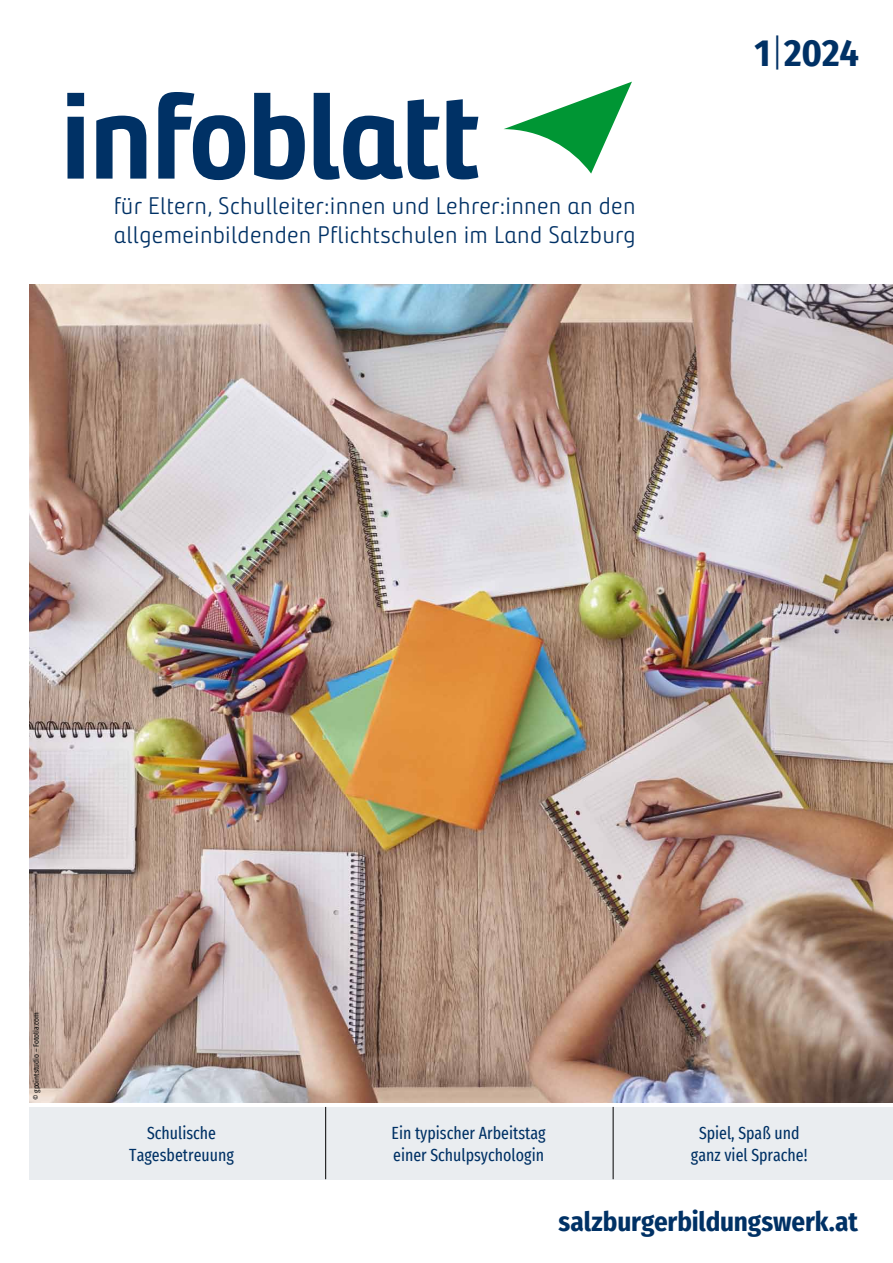
<style>
.page{position:relative;width:893px;height:1263px;background:#fff}
.page>*{position:absolute;margin:0;border:0;box-sizing:border-box;transform-origin:0 0}
.t1{font:123px "Bunday Clean Bold Up";letter-spacing:-.03em;color:#003165}
.t2{font:700 37.95px "Fira Sans Condensed";color:#003165}
.t3{font:700 27px "Fira Sans Condensed";letter-spacing:-.005em;color:#003165}
.t4{font:24px/28.8px "Bunday Clean Se Ligh Up";letter-spacing:.01em;color:#003165}
.t5{font:extra-condensed 17.25px/22.5px "Fira Sans";color:#003165;text-align:center}
.t6{font:7.5px "Fira Sans Condensed";letter-spacing:-.005em;color:#000}
.s1{font-weight:300}
</style>
<div class="page">
<img style="left:30px;top:284px;width:863px;height:819px">
<svg style="left:504px;top:82px;width:128px;height:92px"></svg>
<div style="left:30px;top:1107px;width:863px;height:72px;background:#eaedf0"></div>
<hr style="left:325px;top:1107px;width:1px;height:72px;background:#000">
<hr style="left:613px;top:1107px;width:1px;height:72px;background:#000">
<h1 class="t1" style="left:60px;top:55px;width:423px">infoblatt</h1>
<h3 class="t4" style="left:114px;top:191px;width:523px">für Eltern, Schulleiter:innen und Lehrer:innen an den allgemeinbildenden Pflichtschulen im Land Salzburg</h3>
<h2 class="t2" style="left:755px;top:21px;width:106px">1<span class="s1">|</span>2024</h2>
<p class="t6" style="left:30px;top:1100px;width:90px;rotate:-90deg">© gpointstudio – Fotolia.com</p>
<p class="t5" style="left:129px;top:1121px;width:106px">Schulische<br>Tagesbetreuung</p>
<p class="t5" style="left:391px;top:1121px;width:156px;text-align:left">Ein typischer Arbeitstag einer Schulpsychologin</p>
<p class="t5" style="left:691px;top:1121px;width:118px">Spiel, Spaß und ganz viel Sprache!</p>
<h3 class="t3" style="left:559px;top:1199px;width:301px">salzburgerbildungswerk.at</h3>
</div>
